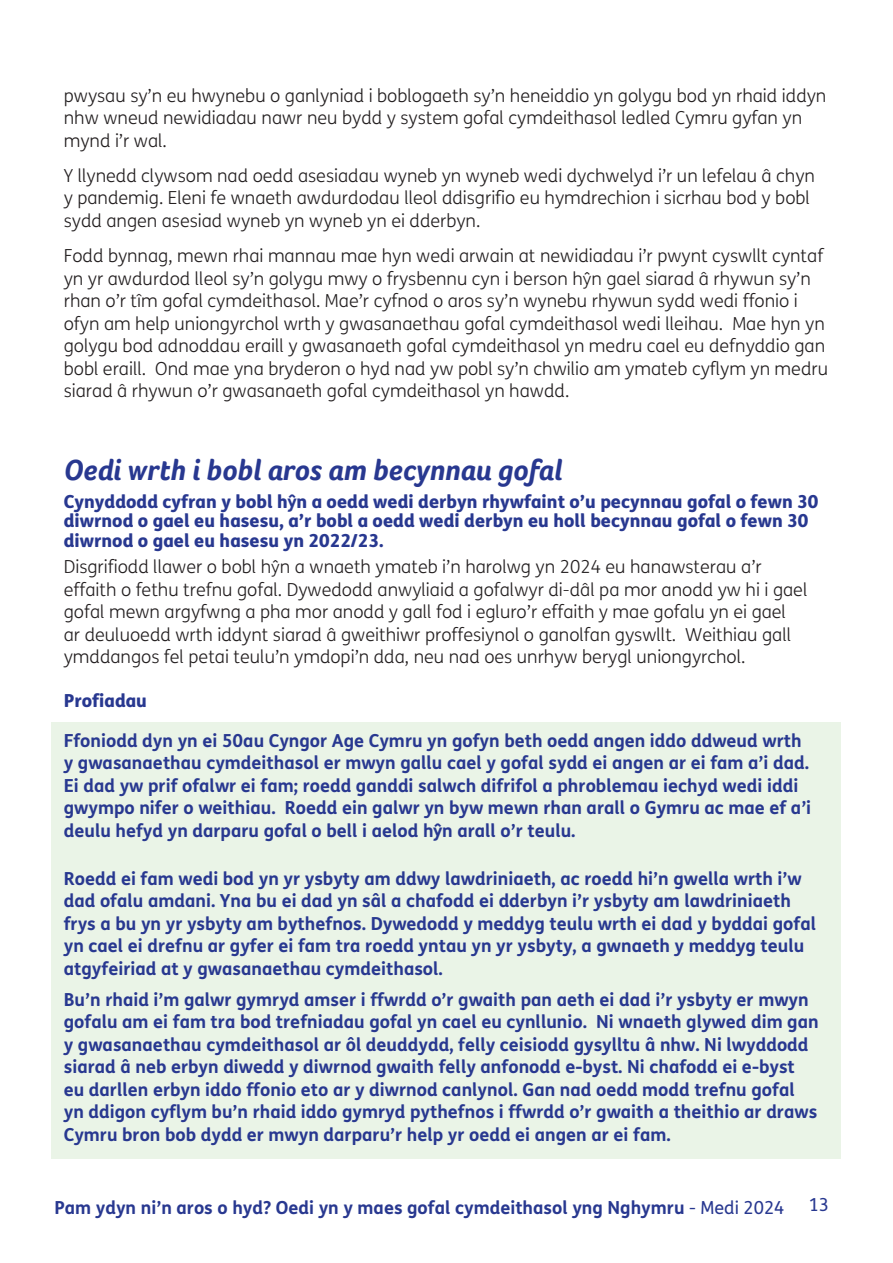
<style>
.page{position:relative;width:893px;height:1263px;background:#fff}
.page>*{position:absolute;margin:0;border:0;box-sizing:border-box;transform-origin:0 0}
.dark_Blue_subheading{font:italic 700 30px "Foco Age UK";color:#283890}
.body{font:300 18px/22.5px "FS Me";color:#231f20}
.Case_study{font:700 18px/22.5px "FS Me";color:#283890}
.subhead{font:700 18px/22.5px "FS Me";color:#283890}
.subhead-2{font:800 18px/19.5px "FS Me";color:#283890}
.t1{font:18px "FS Me";color:#283890}
.s1{font-family:"AS Lettera Text";font-weight:400}
.s2{font-family:"AS Lettera Text";font-weight:900}
.s3{font-weight:400}
</style>
<div class="page">
<div style="left:52px;top:722px;width:789px;height:437px;background:#eaf4e7"></div>
<p class="body" style="left:64px;top:85px;width:764px">pwysau sy’n eu hwynebu o ganlyniad i boblogaeth sy’n heneiddio yn golygu bod yn rhaid iddyn nhw wneud newidiadau nawr neu bydd y system gofal cymdeithasol ledled Cymru gyfan yn mynd i’r wal.</p>
<p class="body" style="left:64px;top:165px;width:753px">Y llynedd clywsom nad oedd asesiadau wyneb yn wyneb wedi dychwelyd i’r un lefelau â chyn y pandemig. Eleni fe wnaeth awdurdodau lleol ddisgrifio eu hymdrechion i sicrhau bod y bobl sydd angen asesiad wyneb yn wyneb yn ei dderbyn.</p>
<p class="body" style="left:64px;top:245px;width:766px">Fodd bynnag, mewn rhai mannau mae hyn wedi arwain at newidiadau i’r pwynt cyswllt cyntaf yn yr awdurdod lleol sy’n golygu mwy o frysbennu cyn i berson h<span class="s1">ŷ</span>n gael siarad â rhywun sy’n rhan o’r tîm gofal cymdeithasol. Mae’r cyfnod o aros sy’n wynebu rhywun sydd wedi ffonio i ofyn am help uniongyrchol wrth y gwasanaethau gofal cymdeithasol wedi lleihau. Mae hyn yn golygu bod adnoddau eraill y gwasanaeth gofal cymdeithasol yn medru cael eu defnyddio gan bobl eraill. Ond mae yna bryderon o hyd nad yw pobl sy’n chwilio am ymateb cyflym yn medru siarad â rhywun o’r gwasanaeth gofal cymdeithasol yn hawdd.</p>
<p class="dark_Blue_subheading" style="left:64px;top:452px;width:500px">Oedi wrth i bobl aros am becynnau gofal</p>
<p class="subhead-2" style="left:64px;top:491px;width:756px">Cynyddodd cyfran y bobl h<span class="s2">ŷ</span>n a oedd wedi derbyn rhywfaint o’u pecynnau gofal o fewn 30 diwrnod o gael eu hasesu, a’r bobl a oedd wedi derbyn eu holl becynnau gofal o fewn 30 diwrnod o gael eu hasesu yn 2022/23.</p>
<p class="body" style="left:64px;top:556px;width:745px">Disgrifiodd llawer o bobl h<span class="s1">ŷ</span>n a wnaeth ymateb i’n harolwg yn 2024 eu hanawsterau a’r effaith o fethu trefnu gofal. Dywedodd anwyliaid a gofalwyr di-dâl pa mor anodd yw hi i gael gofal mewn argyfwng a pha mor anodd y gall fod i egluro’r effaith y mae gofalu yn ei gael<br>ar deuluoedd wrth iddynt siarad â gweithiwr proffesiynol o ganolfan gyswllt. Weithiau gall ymddangos fel petai teulu’n ymdopi’n dda, neu nad oes unrhyw berygl uniongyrchol.</p>
<p class="subhead-2" style="left:64px;top:691px;width:85px">Profiadau</p>
<p class="subhead" style="left:64px;top:729px;width:749px">Ffoniodd dyn yn ei 50au Cyngor Age Cymru yn gofyn beth oedd angen iddo ddweud wrth y gwasanaethau cymdeithasol er mwyn gallu cael y gofal sydd ei angen ar ei fam a’i dad.<br>Ei dad yw prif ofalwr ei fam; roedd ganddi salwch difrifol a phroblemau iechyd wedi iddi gwympo nifer o weithiau. Roedd ein galwr yn byw mewn rhan arall o Gymru ac mae ef a’i deulu hefyd yn darparu gofal o bell i aelod h<span class="s2">ŷ</span>n arall o’r teulu.</p>
<p class="Case_study" style="left:64px;top:867px;width:754px">Roedd ei fam wedi bod yn yr ysbyty am ddwy lawdriniaeth, ac roedd hi’n gwella wrth i’w dad ofalu amdani. Yna bu ei dad yn sâl a chafodd ei dderbyn i’r ysbyty am lawdriniaeth frys a bu yn yr ysbyty am bythefnos. Dywedodd y meddyg teulu wrth ei dad y byddai gofal yn cael ei drefnu ar gyfer ei fam tra roedd yntau yn yr ysbyty, a gwnaeth y meddyg teulu atgyfeiriad at y gwasanaethau cymdeithasol.</p>
<p class="Case_study" style="left:64px;top:988px;width:756px">Bu’n rhaid i’m galwr gymryd amser i ffwrdd o’r gwaith pan aeth ei dad i’r ysbyty er mwyn gofalu am ei fam tra bod trefniadau gofal yn cael eu cynllunio. Ni wnaeth glywed dim gan y gwasanaethau cymdeithasol ar ôl deuddydd, felly ceisiodd gysylltu â nhw. Ni lwyddodd siarad â neb erbyn diwedd y diwrnod gwaith felly anfonodd e-byst. Ni chafodd ei e-byst eu darllen erbyn iddo ffonio eto ar y diwrnod canlynol. Gan nad oedd modd trefnu gofal yn ddigon cyflym bu’n rhaid iddo gymryd pythefnos i ffwrdd o’r gwaith a theithio ar draws Cymru bron bob dydd er mwyn darparu’r help yr oedd ei angen ar ei fam.</p>
<p class="Case_study" style="left:55px;top:1196px;width:731px">Pam ydyn ni’n aros o hyd? Oedi yn y maes gofal cymdeithasol yng Nghymru <span class="s3">- Medi 2024</span></p>
<p class="t1" style="left:809px;top:1192px;width:22px">13</p>
</div>
